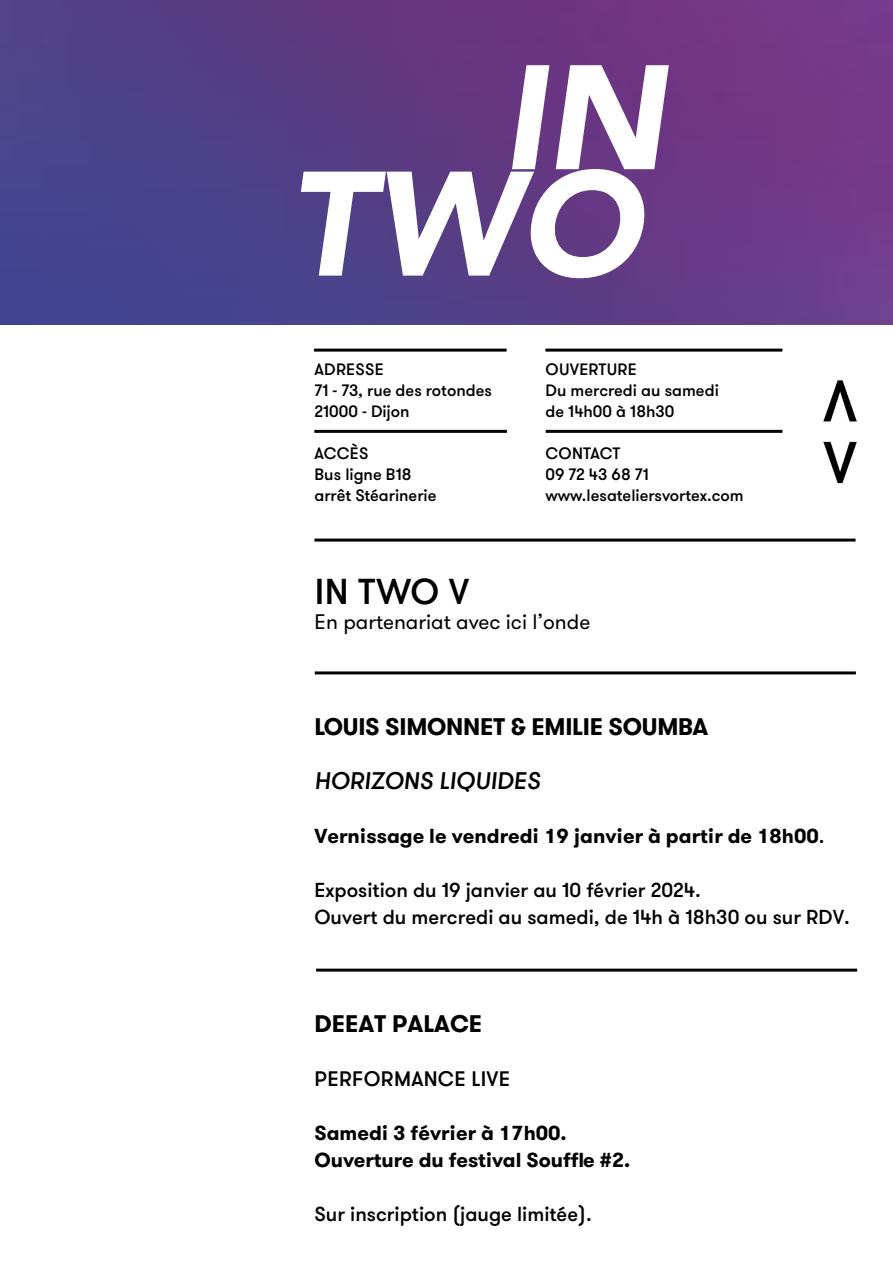
<style>
.page{position:relative;width:893px;height:1263px;background:#fff}
.page>*{position:absolute;margin:0;border:0;box-sizing:border-box;transform-origin:0 0}
.t1{font:italic 900 146.85px/106.4px "Avenir";color:#fff;text-align:right}
.t2{font:500 36px "GT Walsheim";color:#000}
.t3{font:700 24px "GT Walsheim";letter-spacing:-.01em;color:#000}
.t4{font:italic 500 24px "GT Walsheim";color:#000}
.t5{font:21px "GT Walsheim";color:#000}
.t6{font:500 21px "GT Walsheim";letter-spacing:.015em;color:#000}
.t7{font:500 20.25px/27px "GT Walsheim";color:#000}
.t8{font:700 20.25px/27px "GT Walsheim";color:#000}
.t9{font:500 16.5px/21px "GT Walsheim";color:#000}
.s1{font-weight:500}
</style>
<div class="page">
<img style="left:0;top:0;width:893px;height:324px">
<hr style="left:314px;top:539px;width:541px;height:3px;background:#000">
<hr style="left:546px;top:430px;width:236px;height:3px;background:#000">
<hr style="left:545px;top:349px;width:237px;height:3px;background:#000">
<hr style="left:314px;top:430px;width:193px;height:3px;background:#000">
<hr style="left:314px;top:349px;width:193px;height:3px;background:#000">
<img style="left:823px;top:380px;width:34px;height:104px">
<hr style="left:316px;top:968px;width:541px;height:3px;background:#000">
<hr style="left:315px;top:671px;width:541px;height:3px;background:#000">
<h1 class="t1" style="left:288px;top:63px;width:378px">IN<br>TWO</h1>
<p class="t9" style="left:314px;top:359px;width:179px">ADRESSE<br>71 - 73, rue des rotondes<br>21000 - Dijon</p>
<p class="t9" style="left:314px;top:443px;width:124px">ACCÈS<br>Bus ligne B18 arrêt Stéarinerie</p>
<p class="t9" style="left:545px;top:359px;width:175px">OUVERTURE<br>Du mercredi au samedi de 14h00 à 18h30</p>
<p class="t9" style="left:545px;top:443px;width:200px">CONTACT<br>09 72 43 68 71 www.lesateliersvortex.com</p>
<h2 class="t2" style="left:315px;top:568px;width:156px">IN TWO V</h2>
<p class="t5" style="left:315px;top:608px;width:277px">En partenariat avec ici l’onde</p>
<h3 class="t3" style="left:314px;top:711px;width:395px">LOUIS SIMONNET &amp; EMILIE SOUMBA</h3>
<h3 class="t4" style="left:314px;top:766px;width:227px">HORIZONS LIQUIDES</h3>
<p class="t8" style="left:314px;top:823px;width:512px">Vernissage le vendredi 19 janvier à partir de 18h00<span class="s1">.</span></p>
<p class="t7" style="left:314px;top:877px;width:537px">Exposition du 19 janvier au 10 février 2024.<br>Ouvert du mercredi au samedi, de 14h à 18h30 ou sur RDV.</p>
<h3 class="t3" style="left:314px;top:1008px;width:169px">DEEAT PALACE</h3>
<p class="t6" style="left:315px;top:1066px;width:197px">PERFORMANCE LIVE</p>
<p class="t8" style="left:314px;top:1120px;width:317px">Samedi 3 février à 17h00.<br>Ouverture du festival Souffle #2.</p>
<p class="t7" style="left:314px;top:1201px;width:279px">Sur inscription (jauge limitée).</p>
</div>
